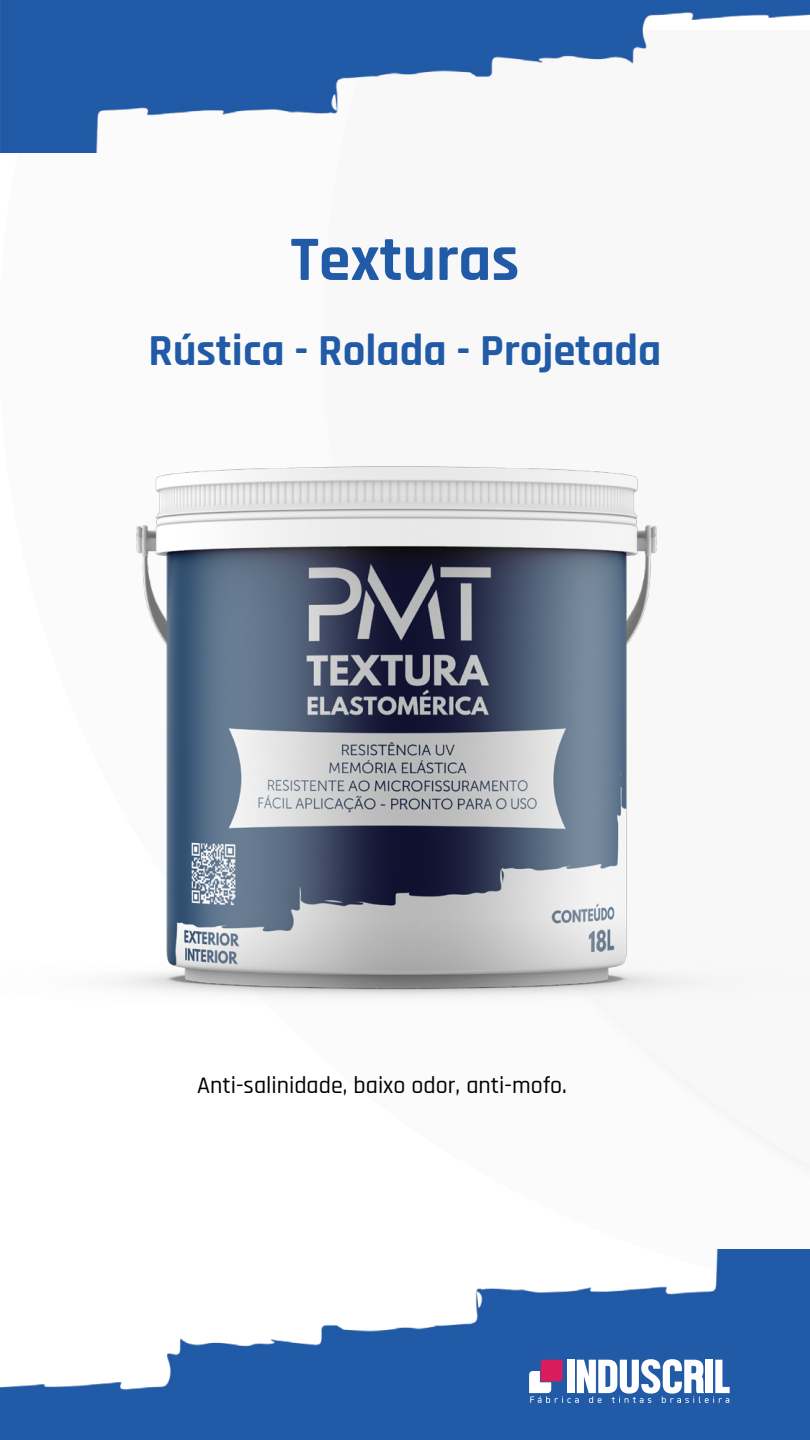
<style>
.page{position:relative;width:810px;height:1440px;background:#fff}
.page>*{position:absolute;margin:0;border:0;box-sizing:border-box;transform-origin:0 0}
.t1{font:700 63.9px "Rajdhani";color:#215aa6}
.t2{font:700 44.8px "Rajdhani";color:#215aa6}
.t3{font:500 24px "Rajdhani";color:#000}
</style>
<div class="page">
<img style="left:0;top:1249px;width:810px;height:143px">
<div style="left:0;top:1392px;width:810px;height:48px;background:#215aa6"></div>
<svg style="left:529px;top:1359px;width:201px;height:44px"></svg>
<img style="left:113px;top:466px;width:697px;height:701px">
<img style="left:0;top:0;width:810px;height:152px">
<h1 class="t1" style="left:291px;top:221px;width:230px">Texturas</h1>
<h2 class="t2" style="left:149px;top:323px;width:514px">Rústica - Rolada - Projetada</h2>
<p class="t3" style="left:197px;top:1071px;width:371px">Anti-salinidade, baixo odor, anti-mofo.</p>
</div>
